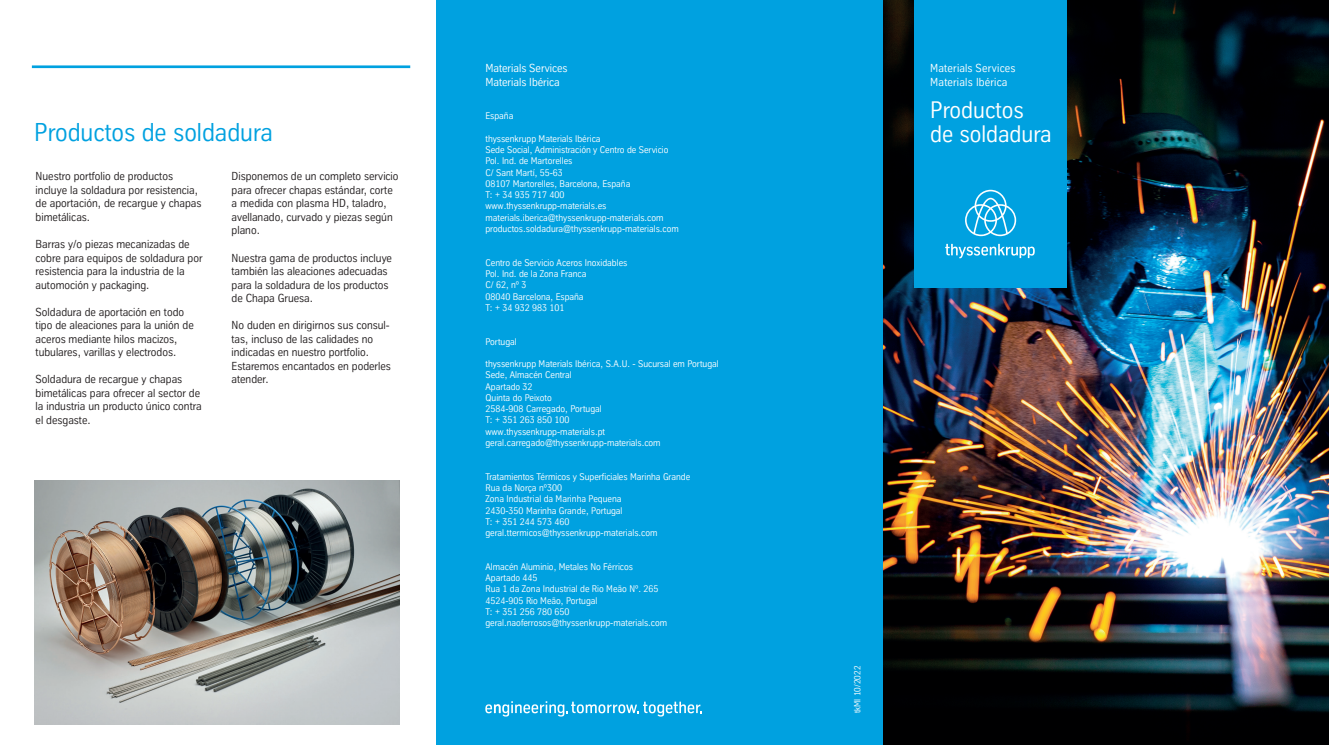
<style>
.page{position:relative;width:1329px;height:745px;background:#fff}
.page>*{position:absolute;margin:0;border:0;box-sizing:border-box;transform-origin:0 0}
.t1{font:25px "TK Type";color:#00a1e0}
.t2{font:23.12px/23.4px "TK Type";color:#fff}
.t3{font:11.25px/13.5px "TK Type";color:#231f20}
.t4{font:11.25px/13.8px "TK Type";letter-spacing:.01em;color:#fff}
.t5{font:9.38px/11.2px "TK Type";color:#fff}
.t6{font:8.75px "TK Type";color:#fff}
</style>
<div class="page">
<img style="left:882px;top:0;width:447px;height:744px">
<div style="left:914px;top:0;width:153px;height:287px;background:#00a1e0"></div>
<svg style="left:965px;top:190px;width:51px;height:46px"></svg>
<svg style="left:945px;top:244px;width:90px;height:14px"></svg>
<div style="left:436px;top:0;width:446px;height:744px;background:#00a1e0"></div>
<svg style="left:485px;top:701px;width:217px;height:15px"></svg>
<img style="left:34px;top:480px;width:365px;height:244px">
<hr style="left:32px;top:65px;width:378px;height:3px;background:#00a1e0">
<h1 class="t1" style="left:34px;top:119px;width:240px">Productos de soldadura</h1>
<p class="t3" style="left:36px;top:170px;width:167px">Nuestro portfolio de productos incluye la soldadura por resistencia, de aportación, de recargue y chapas bimetálicas.</p>
<p class="t3" style="left:36px;top:237px;width:168px">Barras y/o piezas mecanizadas de cobre para equipos de soldadura por resistencia para la industria de la automoción y packaging.</p>
<p class="t3" style="left:36px;top:305px;width:160px">Soldadura de aportación en todo tipo de aleaciones para la unión de aceros mediante hilos macizos, tubulares, varillas y electrodos.</p>
<p class="t3" style="left:36px;top:372px;width:167px">Soldadura de recargue y chapas bimetálicas para ofrecer al sector de la industria un producto único contra el desgaste.</p>
<p class="t3" style="left:232px;top:170px;width:168px">Disponemos de un completo servicio para ofrecer chapas estándar, corte a medida con plasma HD, taladro, avellanado, curvado y piezas según plano.</p>
<p class="t3" style="left:232px;top:251px;width:162px">Nuestra gama de productos incluye también las aleaciones adecuadas para la soldadura de los productos de Chapa Gruesa.</p>
<p class="t3" style="left:232px;top:318px;width:161px">No duden en dirigirnos sus consul&shy;tas, incluso de las calidades no indicadas en nuestro portfolio.<br>Estaremos encantados en poderles atender.</p>
<p class="t4" style="left:485px;top:61px;width:84px">Materials Services<br>Materials Ibérica</p>
<p class="t5" style="left:485px;top:110px;width:29px">España</p>
<p class="t5" style="left:485px;top:133px;width:195px">thyssenkrupp Materials Ibérica<br>Sede Social, Administración y Centro de Servicio Pol. Ind. de Martorelles<br>C/ Sant Martí, 55-63<br>08107 Martorelles, Barcelona, España<br>T: + 34 935 717 400 www.thyssenkrupp-materials.es materials.iberica@thyssenkrupp-materials.com productos.soldadura@thyssenkrupp-materials.com</p>
<p class="t5" style="left:485px;top:257px;width:143px">Centro de Servicio Aceros Inoxidables<br>Pol. Ind. de la Zona Franca<br>C/ 62, nº 3<br>08040 Barcelona, España<br>T: + 34 932 983 101</p>
<p class="t5" style="left:485px;top:335px;width:33px">Portugal</p>
<p class="t5" style="left:485px;top:358px;width:235px">thyssenkrupp Materials Ibérica, S.A.U. - Sucursal em Portugal<br>Sede, Almacén Central<br>Apartado 32<br>Quinta do Peixoto<br>2584-908 Carregado, Portugal<br>T: + 351 263 850 100<br>www.thyssenkrupp-materials.pt geral.carregado@thyssenkrupp-materials.com</p>
<p class="t5" style="left:485px;top:470px;width:206px">Tratamientos Térmicos y Superficiales Marinha Grande Rua da Norça nº300<br>Zona Industrial da Marinha Pequena<br>2430-350 Marinha Grande, Portugal<br>T: + 351 244 573 460 geral.ttermicos@thyssenkrupp-materials.com</p>
<p class="t5" style="left:485px;top:560px;width:183px">Almacén Aluminio, Metales No Férricos<br>Apartado 445<br>Rua 1 da Zona Industrial de Rio Meão Nº. 265<br>4524-905 Rio Meão, Portugal<br>T: + 351 256 780 650 geral.naoferrosos@thyssenkrupp-materials.com</p>
<p class="t4" style="left:930px;top:61px;width:87px">Materials Services<br>Materials Ibérica</p>
<h2 class="t2" style="left:930px;top:99px;width:123px">Productos de soldadura</h2>
<p class="t6" style="left:853px;top:712px;width:49px;rotate:-90deg">tkMI 10/2022</p>
</div>
